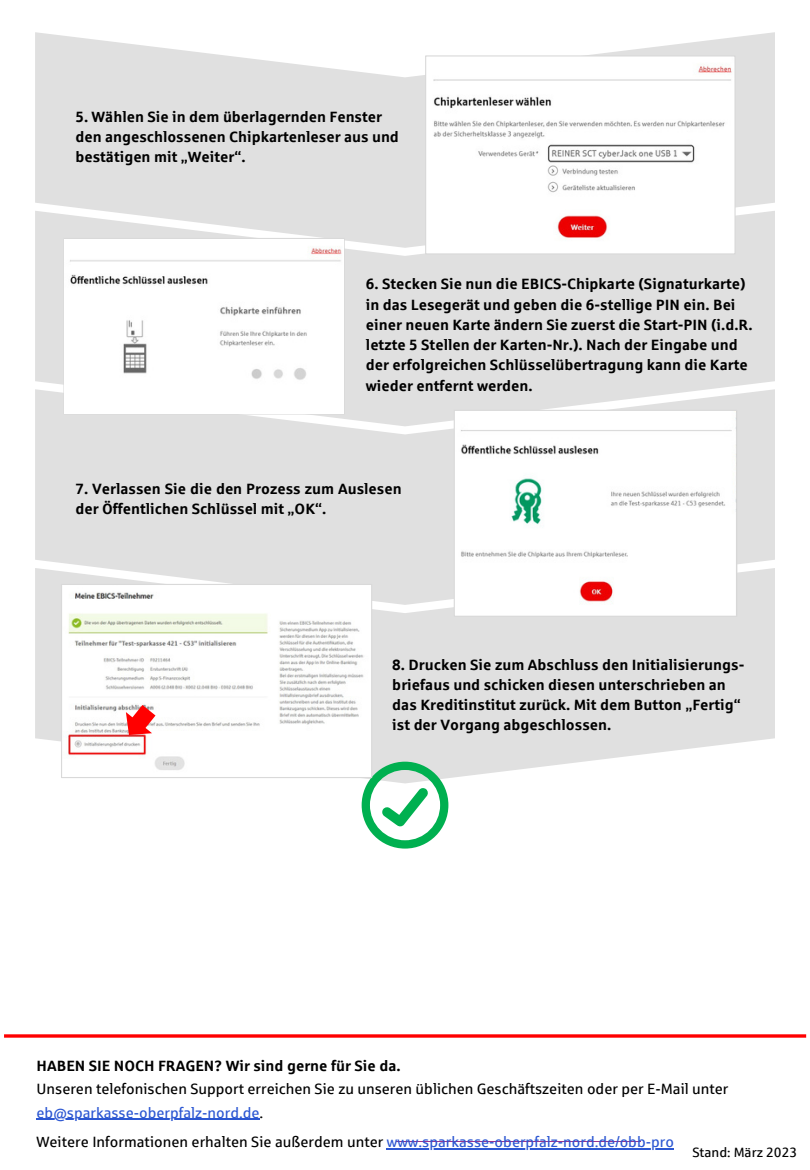
<style>
.page{position:relative;width:810px;height:1170px;background:#fff}
.page>*{position:absolute;margin:0;border:0;box-sizing:border-box;transform-origin:0 0}
.t1{font:700 15px/20.2px "Sparkasse Rg";color:#000}
.t2{font:15px/23.7px "Sparkasse Rg";color:#000}
.t3{font:13.5px "Sparkasse Rg";color:#000}
.s1{color:#2c57d2}
</style>
<div class="page">
<svg style="left:4px;top:1034px;width:802px;height:4px;background:#ff2727"></svg>
<svg style="left:35px;top:32px;width:740px;height:179px;fill:#e0e0e0"></svg>
<div style="left:35px;top:211px;width:740px;height:178px;background:#e0e0e0"></div>
<div style="left:35px;top:389px;width:740px;height:179px;background:#e0e0e0"></div>
<svg style="left:35px;top:568px;width:740px;height:210px;background:#e3e3e3"></svg>
<svg style="left:362px;top:762px;width:86px;height:87px"></svg>
<hr style="left:396px;top:1141px;width:245px;height:1px;background:#9b348e">
<img style="left:63px;top:586px;width:307px;height:190px">
<div style="left:61px;top:584px;width:311px;height:194px;border:1px solid #d9d9d9"></div>
<svg style="left:126px;top:705px;width:30px;height:30px"></svg>
<img style="left:427px;top:57px;width:307px;height:196px">
<div style="left:425px;top:55px;width:311px;height:200px;border:1px solid #d9d9d9"></div>
<div style="left:64px;top:238px;width:281px;height:177px;border:1px solid #d9d9d9"></div>
<img style="left:65px;top:239px;width:279px;height:174px">
<img style="left:456px;top:412px;width:279px;height:203px">
<div style="left:454px;top:410px;width:283px;height:207px;border:1px solid #d9d9d9"></div>
<hr style="left:37px;top:1119px;width:223px;height:1px;background:#2c57d2">
<hr style="left:387px;top:1148px;width:287px;height:1px;background:#2c57d2">
<p class="t1" style="left:75px;top:106px;width:325px">5. Wählen Sie in dem überlagernden Fenster den angeschlossenen Chipkartenleser aus und bestätigen mit „Weiter“.</p>
<p class="t1" style="left:366px;top:274px;width:388px">6. Stecken Sie nun die EBICS-Chipkarte (Signaturkarte) in das Lesegerät und geben die 6-stellige PIN ein. Bei einer neuen Karte ändern Sie zuerst die Start-PIN (i.d.R. letzte 5 Stellen der Karten-Nr.). Nach der Eingabe und der erfolgreichen Schlüsselübertragung kann die Karte wieder entfernt werden.</p>
<p class="t1" style="left:75px;top:479px;width:328px">7. Verlassen Sie die den Prozess zum Auslesen der Öffentlichen Schlüssel mit „OK“.</p>
<p class="t1" style="left:392px;top:654px;width:354px">8. Drucken Sie zum Abschluss den Initialisierungs&shy;briefaus und schicken diesen unterschrieben an das Kreditinstitut zurück. Mit dem Button „Fertig“ ist der Vorgang abgeschlossen.</p>
<p class="t1" style="left:37px;top:1055px;width:366px">HABEN SIE NOCH FRAGEN? Wir sind gerne für Sie da.</p>
<p class="t2" style="left:37px;top:1077px;width:693px">Unseren telefonischen Support erreichen Sie zu unseren üblichen Geschäftszeiten oder per E-Mail unter <span class="s1">eb@sparkasse-oberpfalz-nord.de</span>.</p>
<p class="t2" style="left:37px;top:1130px;width:639px">Weitere Informationen erhalten Sie außerdem unter <span class="s1">www.sparkasse-oberpfalz-nord.de/obb-pro</span></p>
<p class="t3" style="left:692px;top:1145px;width:106px">Stand: März 2023</p>
</div>
